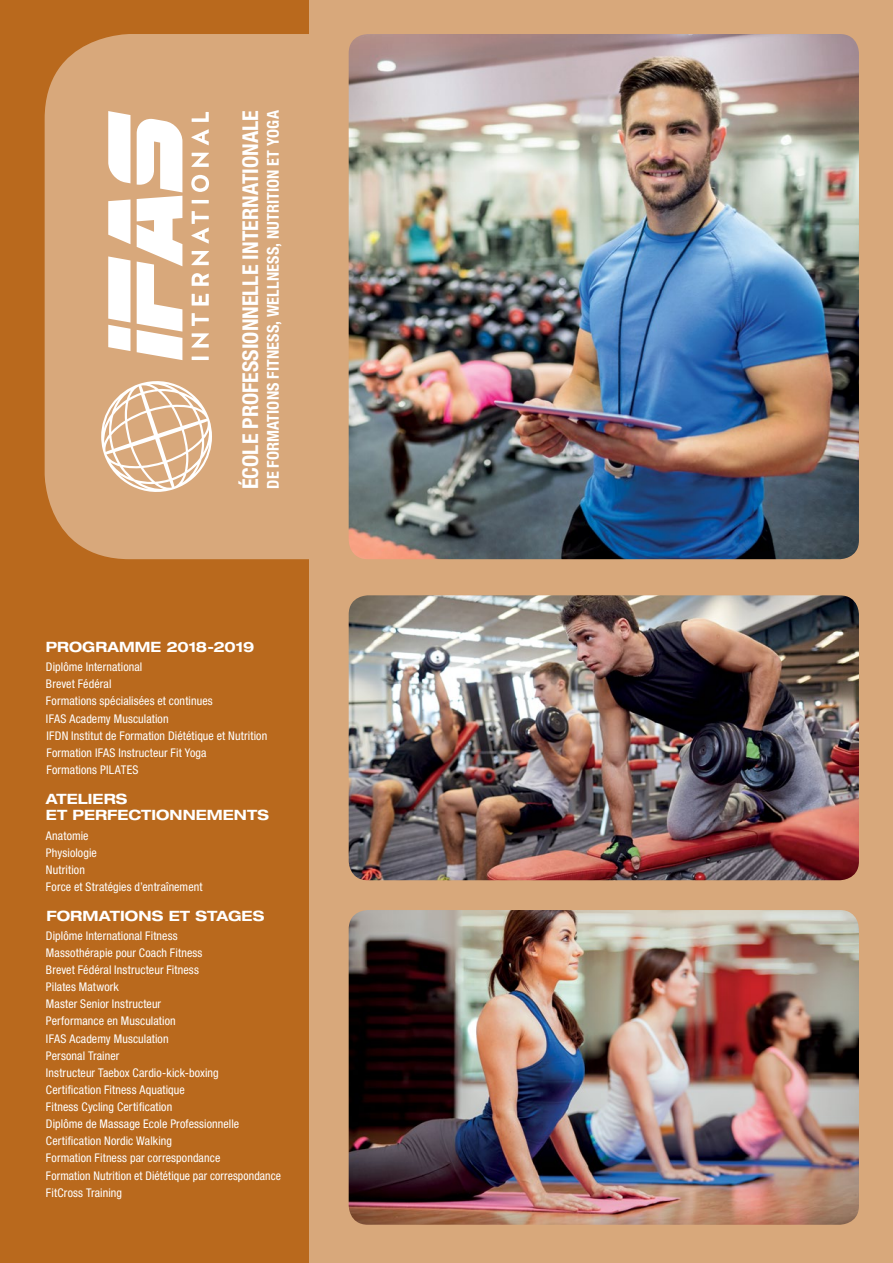
<style>
.page{position:relative;width:893px;height:1263px;background:#d8a87b}
.page>*{position:absolute;margin:0;border:0;box-sizing:border-box;transform-origin:0 0}
.t1{font:700 condensed 21.9px "Helvetica Neue LT Std";color:#fff}
.t2{font:700 condensed 16.35px "Helvetica Neue LT Std";letter-spacing:.005em;color:#fff}
.t3{font:700 expanded 14.25px/16.8px "Helvetica Neue LT Std";letter-spacing:.005em;color:#fff}
.t4{font:condensed 12px/17.1px "Helvetica Neue LT Std";letter-spacing:.01em;color:#fff}
</style>
<div class="page">
<div style="left:0;top:0;width:308px;height:1263px;background:#b9691d"></div>
<div style="left:45px;top:34px;width:374px;height:525px;background:#d8a87b;border-radius:85px"></div>
<svg style="left:108px;top:111px;width:74px;height:249px"></svg>
<svg style="left:192px;top:356px;width:17px;height:4px"></svg>
<svg style="left:191px;top:333px;width:18px;height:15px"></svg>
<svg style="left:192px;top:313px;width:17px;height:13px"></svg>
<svg style="left:192px;top:294px;width:17px;height:11px"></svg>
<svg style="left:192px;top:273px;width:17px;height:13px"></svg>
<svg style="left:191px;top:251px;width:18px;height:14px"></svg>
<svg style="left:191px;top:211px;width:18px;height:33px"></svg>
<hr style="left:192px;top:200px;width:17px;height:3px;background:#fff">
<svg style="left:191px;top:175px;width:18px;height:17px"></svg>
<svg style="left:191px;top:153px;width:18px;height:14px"></svg>
<svg style="left:191px;top:129px;width:18px;height:16px"></svg>
<svg style="left:192px;top:112px;width:17px;height:10px"></svg>
<svg style="left:101px;top:381px;width:111px;height:111px"></svg>
<img style="left:349px;top:910px;width:510px;height:315px">
<img style="left:349px;top:595px;width:510px;height:285px">
<img style="left:349px;top:34px;width:510px;height:525px">
<h1 class="t1" style="left:237px;top:489px;width:380px;rotate:-90deg">ÉCOLE PROFESSIONNELLE INTERNATIONALE</h1>
<h2 class="t2" style="left:263px;top:489px;width:380px;rotate:-90deg">DE FORMATIONS FITNESS, WELLNESS, NUTRITION ET YOGA</h2>
<p class="t3" style="left:46px;top:638px;width:210px">PROGRAMME 2018-2019</p>
<p class="t4" style="left:46px;top:658px;width:223px">Diplôme International<br>Brevet Fédéral<br>Formations spécialisées et continues<br>IFAS Academy Musculation<br>IFDN Institut de Formation Diététique et Nutrition<br>Formation IFAS Instructeur Fit Yoga<br>Formations PILATES</p>
<p class="t3" style="left:46px;top:790px;width:224px">ATELIERS<br>ET PERFECTIONNEMENTS</p>
<p class="t4" style="left:46px;top:827px;width:158px">Anatomie<br>Physiologie<br>Nutrition<br>Force et Stratégies d’entraînement</p>
<p class="t3" style="left:46px;top:907px;width:219px">FORMATIONS ET STAGES</p>
<p class="t4" style="left:46px;top:927px;width:237px">Diplôme International Fitness<br>Massothérapie pour Coach Fitness<br>Brevet Fédéral Instructeur Fitness<br>Pilates Matwork<br>Master Senior Instructeur<br>Performance en Musculation<br>IFAS Academy Musculation<br>Personal Trainer<br>Instructeur Taebox Cardio-kick-boxing<br>Certification Fitness Aquatique<br>Fitness Cycling Certification<br>Diplôme de Massage Ecole Professionnelle<br>Certification Nordic Walking<br>Formation Fitness par correspondance<br>Formation Nutrition et Diététique par correspondance<br>FitCross Training</p>
</div>
